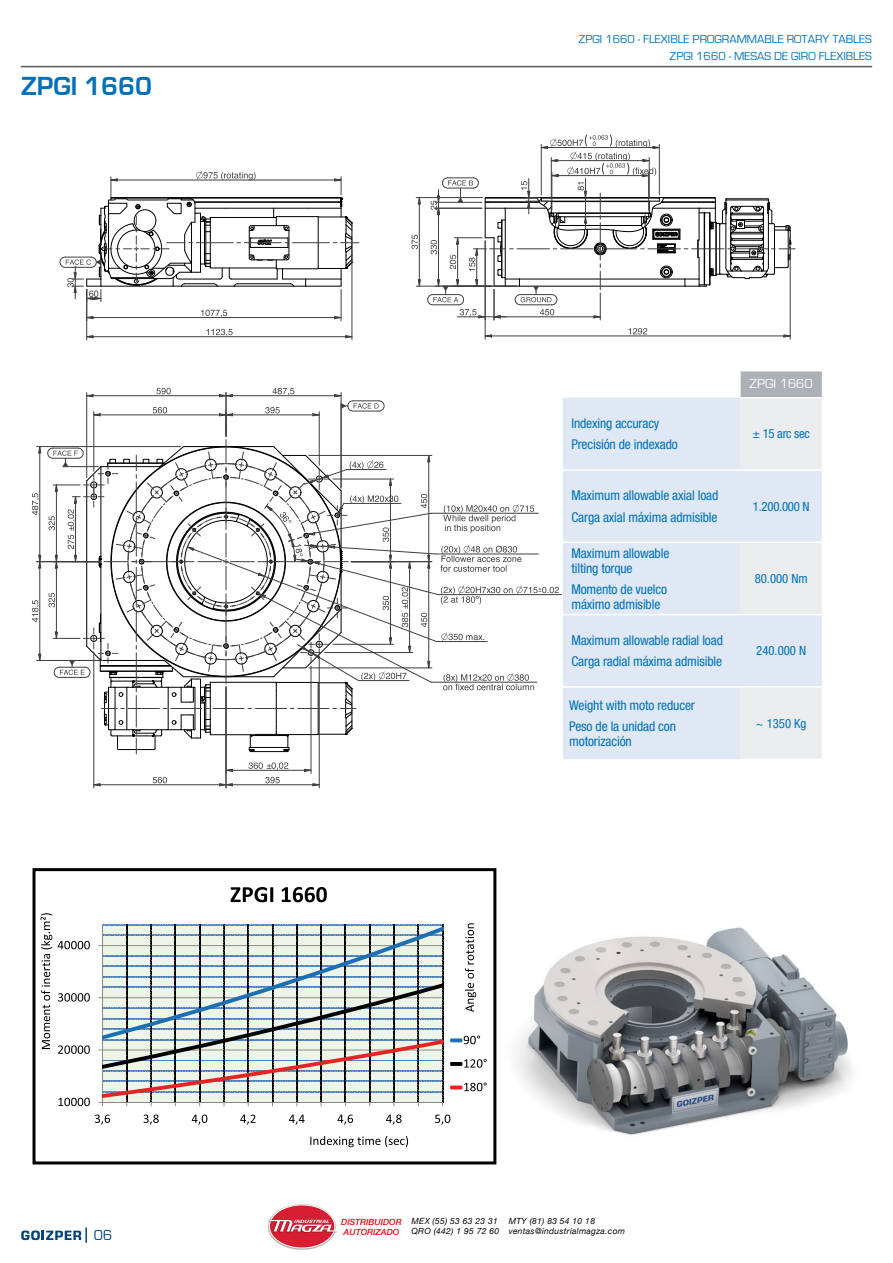
<style>
.page{position:relative;width:893px;height:1263px;background:#fff}
.page>*{position:absolute;margin:0;border:0;box-sizing:border-box;transform-origin:0 0}
.t1{font:700 27px "Eurostile";color:#0071b9}
.t2{font:15px "Eurostile";color:#00447a}
.t3{font:condensed 13.5px/21.5px "Helvetica Neue LT Std";letter-spacing:-.01em;color:#0071b9}
.t4{font:13.5px "Eurostile";color:#fff}
.t5{font:condensed 12.75px "Helvetica Neue LT Std";color:#0071b9}
.t6{font:12px/16.5px "Eurostile";color:#0071b9}
.t7{font:italic 8.55px/10.5px "Helvetica Neue";letter-spacing:.035em;color:#000}
.t8{font:italic 500 8.55px/10.2px "Helvetica Neue";color:#e20916}
.t9{font:italic 700 4.5px "Helvetica Neue";color:#fff;scale:1.26 1}
</style>
<div class="page">
<hr style="left:416px;top:286px;width:75px;height:1px;background:#3d3f41">
<hr style="left:416px;top:197px;width:66px;height:1px;background:#3d3f41">
<svg style="left:411px;top:235px;width:7px;height:14px"></svg>
<svg style="left:418px;top:279px;width:3px;height:8px"></svg>
<svg style="left:418px;top:197px;width:3px;height:7px"></svg>
<hr style="left:419px;top:198px;width:1px;height:88px;background:#3d3f41">
<hr style="left:37px;top:660px;width:66px;height:1px;background:#3d3f41">
<svg style="left:32px;top:600px;width:7px;height:22px"></svg>
<hr style="left:40px;top:562px;width:1px;height:98px;background:#3d3f41">
<hr style="left:37px;top:446px;width:143px;height:1px;background:#3d3f41">
<hr style="left:37px;top:561px;width:64px;height:1px;background:#3d3f41">
<svg style="left:32px;top:493px;width:7px;height:22px"></svg>
<svg style="left:38px;top:446px;width:2px;height:7px"></svg>
<svg style="left:38px;top:555px;width:3px;height:13px"></svg>
<hr style="left:40px;top:447px;width:1px;height:115px;background:#3d3f41">
<hr style="left:438px;top:594px;width:123px;height:1px;background:#3d3f41">
<hr style="left:485px;top:241px;width:1px;height:98px;background:#3d3f41">
<hr style="left:790px;top:254px;width:1px;height:85px;background:#3d3f41">
<svg style="left:628px;top:328px;width:19px;height:6px"></svg>
<svg style="left:484px;top:334px;width:8px;height:3px"></svg>
<svg style="left:783px;top:334px;width:8px;height:3px"></svg>
<hr style="left:485px;top:336px;width:305px;height:1px;background:#3d3f41">
<hr style="left:86px;top:289px;width:1px;height:51px;background:#3d3f41">
<hr style="left:352px;top:249px;width:1px;height:91px;background:#3d3f41">
<svg style="left:206px;top:329px;width:27px;height:7px"></svg>
<svg style="left:86px;top:335px;width:8px;height:3px"></svg>
<svg style="left:345px;top:335px;width:8px;height:3px"></svg>
<hr style="left:87px;top:336px;width:265px;height:1px;background:#3d3f41">
<svg style="left:427px;top:135px;width:368px;height:185px"></svg>
<hr style="left:457px;top:238px;width:1px;height:48px;background:#3d3f41">
<hr style="left:341px;top:289px;width:1px;height:32px;background:#3d3f41">
<svg style="left:201px;top:310px;width:26px;height:7px"></svg>
<svg style="left:334px;top:316px;width:8px;height:3px"></svg>
<svg style="left:87px;top:316px;width:7px;height:3px"></svg>
<hr style="left:87px;top:317px;width:254px;height:1px;background:#3d3f41">
<hr style="left:94px;top:652px;width:1px;height:136px;background:#3d3f41">
<svg style="left:153px;top:777px;width:14px;height:6px"></svg>
<svg style="left:93px;top:783px;width:8px;height:3px"></svg>
<hr style="left:94px;top:784px;width:132px;height:1px;background:#3d3f41">
<hr style="left:311px;top:666px;width:1px;height:107px;background:#3d3f41">
<svg style="left:248px;top:762px;width:40px;height:8px"></svg>
<svg style="left:304px;top:769px;width:8px;height:3px"></svg>
<svg style="left:225px;top:769px;width:8px;height:3px"></svg>
<hr style="left:226px;top:770px;width:85px;height:1px;background:#3d3f41">
<hr style="left:319px;top:658px;width:1px;height:130px;background:#3d3f41">
<hr style="left:226px;top:687px;width:1px;height:101px;background:#3d3f41">
<svg style="left:265px;top:777px;width:15px;height:6px"></svg>
<svg style="left:312px;top:783px;width:8px;height:3px"></svg>
<svg style="left:219px;top:783px;width:14px;height:3px"></svg>
<hr style="left:226px;top:784px;width:93px;height:1px;background:#3d3f41">
<svg style="left:60px;top:171px;width:299px;height:131px"></svg>
<svg style="left:47px;top:388px;width:512px;height:366px"></svg>
<svg style="left:21px;top:1227px;width:66px;height:16px"></svg>
<hr style="left:21px;top:66px;width:851px;height:1px;background:#58585a">
<img style="left:495px;top:888px;width:357px;height:277px">
<div style="left:563px;top:398px;width:177px;height:361px;background:#dfe8f4"></div>
<hr style="left:563px;top:469px;width:177px;height:2px;background:#fff">
<hr style="left:563px;top:541px;width:177px;height:2px;background:#fff">
<hr style="left:563px;top:614px;width:177px;height:1px;background:#fff">
<hr style="left:563px;top:686px;width:177px;height:2px;background:#fff">
<svg style="left:740px;top:371px;width:83px;height:387px;background:#e2e7ed"></svg>
<hr style="left:739px;top:397px;width:84px;height:1px;background:#fff">
<svg style="left:40px;top:887px;width:447px;height:261px"></svg>
<svg style="left:465px;top:923px;width:11px;height:89px"></svg>
<div style="left:33px;top:868px;width:463px;height:296px;border:3px solid #000"></div>
<img style="left:269px;top:1204px;width:66px;height:46px">
<div style="left:269px;top:1205px;width:66px;height:43px;background:#d61d32;border-radius:50%"></div>
<div style="left:269px;top:1204px;width:66px;height:44px;border:1px solid #fff;border-radius:50%"></div>
<img style="left:268px;top:1219px;width:69px;height:15px">
<svg style="left:269px;top:1220px;width:68px;height:12px"></svg>
<h1 class="t1" style="left:21px;top:72px;width:132px">ZPGI 1660</h1>
<p class="t6" style="left:669px;top:31px;width:204px;text-indent:-91px">ZPGI 1660 - FLEXIB LE PROGRAMMABLE ROTARY TABLES<br>ZPGI 1660 - MESAS</p>
<p class="t6" style="left:774px;top:48px;width:52px">DE GIRO FLEX</p>
<p class="t6" style="left:843px;top:48px;width:17px">IBLES</p>
<p class="t4" style="left:750px;top:376px;width:65px">ZPGI 1660</p>
<p class="t3" style="left:571px;top:412px;width:108px">Indexing accuracy<br>Precisión de indexado</p>
<p class="t5" style="left:752px;top:426px;width:59px">± 15 arc sec</p>
<p class="t3" style="left:571px;top:485px;width:148px">Maximum allowable axial load<br>Carga axial máxima admisible</p>
<p class="t5" style="left:753px;top:499px;width:58px">1.200.000 N</p>
<p class="t3" style="left:571px;top:545px;width:99px;line-height:15px">Maximum allowable tilting torque</p>
<p class="t3" style="left:571px;top:582px;width:97px;line-height:15px">Momento de vuelco máximo admisible</p>
<p class="t5" style="left:755px;top:571px;width:55px">80.000 Nm</p>
<p class="t3" style="left:571px;top:629px;width:153px">Maximum allowable radial load<br>Carga radial máxima admisible</p>
<p class="t5" style="left:756px;top:643px;width:51px">240.000 N</p>
<p class="t3" style="left:569px;top:694px;width:127px">Weight with moto reducer<br>Peso de la unidad con</p>
<p class="t3" style="left:569px;top:731px;width:64px">motorización</p>
<p class="t5" style="left:756px;top:716px;width:52px">~ 1350 Kg</p>
<p class="t2" style="left:94px;top:1227px;width:20px">06</p>
<p class="t9" style="left:294px;top:1218px;width:30px">INDUSTRIA L</p>
<p class="t8" style="left:341px;top:1216px;width:62px">DISTRIBUIDOR<br>AUTORIZADO</p>
<p class="t7" style="left:412px;top:1216px;width:89px">MEX (55) 53 63 23 31<br>QRO (442) 1 95 72 60</p>
<p class="t7" style="left:509px;top:1216px;width:118px">MTY (81) 83 54 10 18 ventas@industrialmagza.com</p>
</div>
